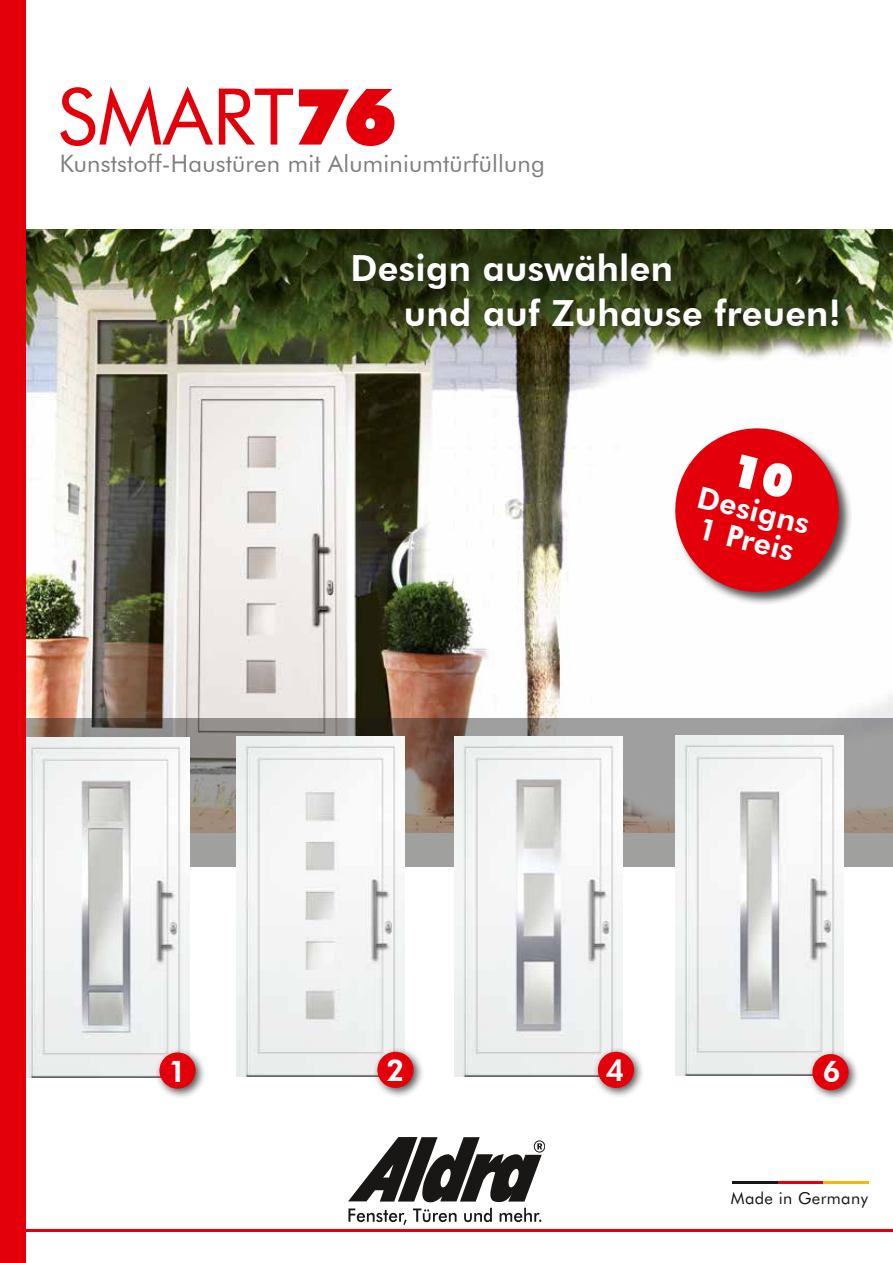
<style>
.page{position:relative;width:893px;height:1263px;background:#fff}
.page>*{position:absolute;margin:0;border:0;box-sizing:border-box;transform-origin:0 0}
.t1{font:78.3px "Futura BT";color:#e3000b}
.t2{font:800 36px/44.5px "Futura BT";letter-spacing:.01em;color:#fff}
.t3{font:800 30px/30px "Futura BT";color:#fff}
.t4{font:24px "Futura BT";letter-spacing:.01em;color:#7d7d7c}
.t5{font:16.5px "Futura BT";letter-spacing:.025em;color:#181716}
.s1{font-weight:900;font-size:78px}
</style>
<div class="page">
<hr style="left:0;top:1229px;width:893px;height:3px;background:#e3000b">
<svg style="left:348px;top:1137px;width:197px;height:88px"></svg>
<img style="left:26px;top:229px;width:867px;height:488px">
<svg style="left:26px;top:717px;width:867px;height:149px;background:#958e89"></svg>
<img style="left:26px;top:737px;width:163px;height:340px">
<div style="left:155px;top:1048px;width:52px;height:51px;background:#181716;opacity:.75"></div>
<div style="left:159px;top:1052px;width:37px;height:37px;background:#e3000b;border-radius:50%"></div>
<img style="left:237px;top:737px;width:168px;height:340px">
<div style="left:373px;top:1047px;width:51px;height:52px;background:#181716;opacity:.75"></div>
<div style="left:377px;top:1052px;width:37px;height:36px;background:#e3000b;border-radius:50%"></div>
<img style="left:454px;top:737px;width:168px;height:340px">
<div style="left:593px;top:1047px;width:52px;height:52px;background:#181716;opacity:.75"></div>
<div style="left:598px;top:1052px;width:36px;height:36px;background:#e3000b;border-radius:50%"></div>
<img style="left:675px;top:736px;width:168px;height:340px">
<div style="left:808px;top:1049px;width:52px;height:52px;background:#181716;opacity:.75"></div>
<div style="left:812px;top:1054px;width:37px;height:36px;background:#e3000b;border-radius:50%"></div>
<div style="left:673px;top:426px;width:180px;height:180px;background:#181716;opacity:.75"></div>
<div style="left:347px;top:248px;width:503px;height:90px;background:#181716;opacity:.75"></div>
<hr style="left:732px;top:1181px;width:46px;height:3px;background:#181716">
<hr style="left:778px;top:1181px;width:45px;height:3px;background:#e3000b">
<hr style="left:823px;top:1181px;width:46px;height:3px;background:#fab600">
<div style="left:0;top:0;width:26px;height:1263px;background:#e3000b"></div>
<svg style="left:667px;top:420px;width:180px;height:180px"></svg>
<h1 class="t1" style="left:57px;top:69px;width:341px">SMART<span class="s1">76</span></h1>
<p class="t4" style="left:60px;top:149px;width:487px">Kunststoff-Haustüren mit Aluminiumtürfüllung</p>
<h2 class="t2" style="left:404px;top:246px;width:439px;text-indent:-53px">Design auswählen<br>und auf Zuhause freuen!</h2>
<p class="t3" style="left:702px;top:482px;width:116px;rotate:14deg">Designs<br>1 Preis</p>
<p class="t3" style="left:168px;top:1056px;width:20px">1</p>
<p class="t3" style="left:386px;top:1055px;width:20px">2</p>
<p class="t3" style="left:606px;top:1055px;width:20px">4</p>
<p class="t3" style="left:822px;top:1056px;width:20px">6</p>
<p class="t5" style="left:731px;top:1187px;width:139px">Made in Germany</p>
</div>
